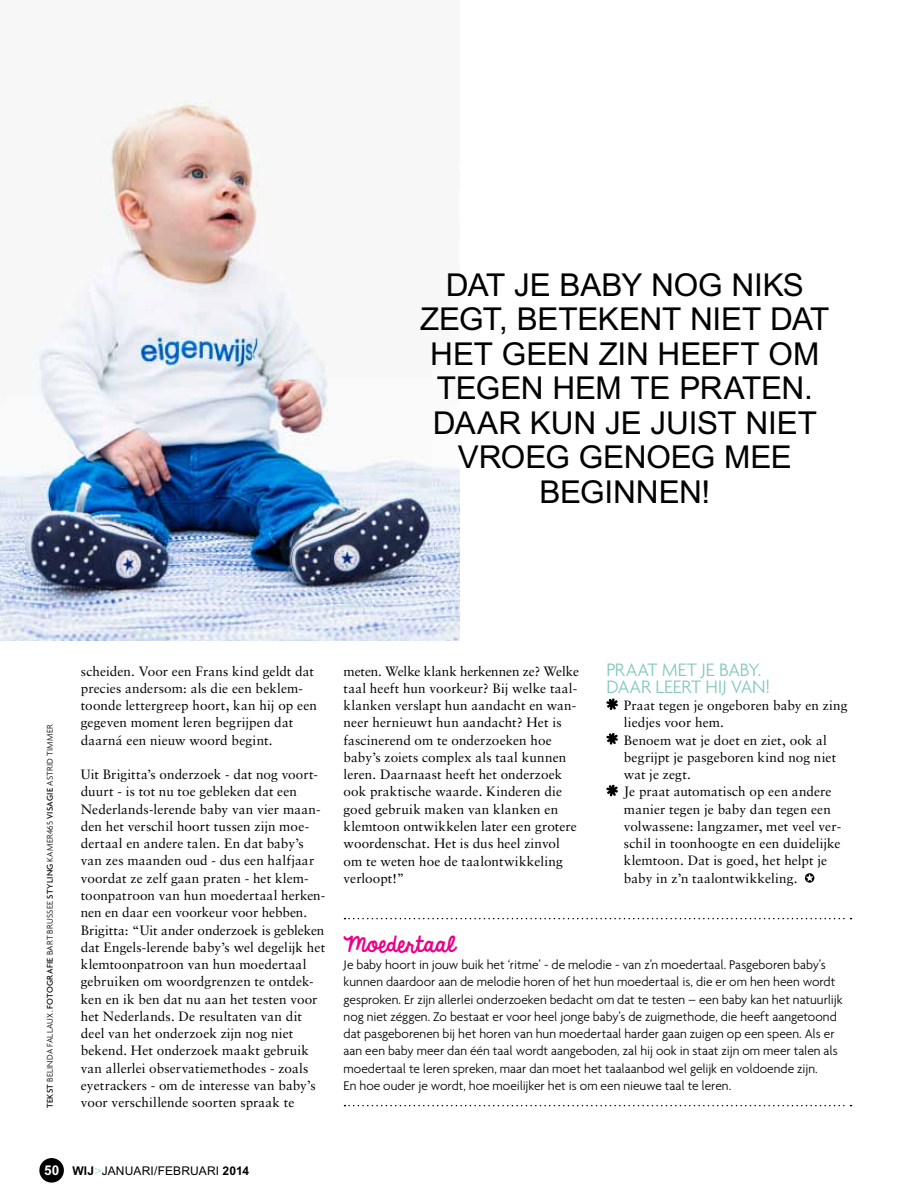
<style>
.page{position:relative;width:915px;height:1200px;background:#fff}
.page>*{position:absolute;margin:0;border:0;box-sizing:border-box;transform-origin:0 0}
.t1{font:31.5px/34.5px "Arial MT Std";letter-spacing:-.005em;color:#000;text-align:center}
.t2{font:300 19.5px/17.2px "Agenda";letter-spacing:-.015em;color:#84c9ba}
.t3{font:19.5px "WE Always A Good Timep";letter-spacing:.025em;color:#eb0087}
.t4{font:13.5px/17.2px "Sabon LT Std";letter-spacing:.005em;color:#000}
.t5{font:300 13.5px/17.2px "Agenda";letter-spacing:-.01em;color:#000}
.t6{font:12px "Arial MT Std";letter-spacing:.015em;color:#000}
.t7{font:300 9px "Agenda";letter-spacing:.02em;color:#000}
.s1{font-weight:500}
.s2{font-weight:700;font-size:13.5px;color:#fff}
.s3{font-weight:700}
.s4{font-weight:300;color:#84c9ba}
</style>
<div class="page">
<svg style="left:39px;top:1158px;width:25px;height:24px"></svg>
<svg style="left:606px;top:698px;width:12px;height:12px"></svg>
<svg style="left:606px;top:733px;width:12px;height:12px"></svg>
<svg style="left:606px;top:784px;width:12px;height:12px"></svg>
<svg style="left:805px;top:873px;width:8px;height:8px"></svg>
<svg style="left:344px;top:1104px;width:507px;height:2px"></svg>
<svg style="left:344px;top:917px;width:507px;height:2px"></svg>
<img style="left:0;top:101px;width:459px;height:539px">
<h1 class="t1" style="left:420px;top:267px;width:410px">DAT JE BABY NOG NIKS<br>ZEGT, BETEKENT NIET DAT<br>HET GEEN ZIN HEEFT OM<br>TEGEN HEM TE PRATEN.<br>DAAR KUN JE JUIST NIET<br>VROEG GENOEG MEE<br>BEGINNEN!</h1>
<p class="t7" style="left:45px;top:1107px;width:385px;rotate:-90deg"><span class="s1">Tekst</span> Belinda Fallaux. <span class="s1">fotografie</span> bart brussee <span class="s1">styling</span> kamer465 <span class="s1">visagie</span> astrid timmer</p>
<p class="t4" style="left:81px;top:662px;width:237px">scheiden. Voor een Frans kind geldt dat precies andersom: als die een beklem&shy;toonde lettergreep hoort, kan hij op een gegeven moment leren begrijpen dat daarná een nieuw woord begint.</p>
<p class="t4" style="left:81px;top:765px;width:246px">Uit Brigitta’s onderzoek - dat nog voort&shy;duurt - is tot nu toe gebleken dat een Nederlands-lerende baby van vier maan&shy;den het verschil hoort tussen zijn moe&shy;dertaal en andere talen. En dat baby’s van zes maanden oud - dus een halfjaar voordat ze zelf gaan praten - het klem&shy;toonpatroon van hun moedertaal herken&shy;nen en daar een voorkeur voor hebben.<br>Brigitta: “Uit ander onderzoek is gebleken dat Engels-lerende baby’s wel degelijk het klemtoonpatroon van hun moedertaal gebruiken om woordgrenzen te ontdek&shy;ken en ik ben dat nu aan het testen voor het Nederlands. De resultaten van dit deel van het onderzoek zijn nog niet bekend. Het onderzoek maakt gebruik van allerlei observatiemethodes - zoals eyetrackers - om de interesse van baby’s voor verschillende soorten spraak te</p>
<p class="t4" style="left:343px;top:662px;width:237px">meten. Welke klank herkennen ze? Welke taal heeft hun voorkeur? Bij welke taal&shy;klanken verslapt hun aandacht en wan&shy;neer hernieuwt hun aandacht? Het is fascinerend om te onderzoeken hoe baby’s zoiets complex als taal kunnen leren. Daarnaast heeft het onderzoek ook praktische waarde. Kinderen die goed gebruik maken van klanken en klemtoon ontwikkelen later een grotere woordenschat. Het is dus heel zinvol om te weten hoe de taalontwikkeling verloopt!”</p>
<h2 class="t2" style="left:606px;top:660px;width:165px">Praat met je baby.<br>Daar leert hij van!</h2>
<p class="t4" style="left:623px;top:696px;width:225px">Praat tegen je ongeboren baby en zing liedjes voor hem.<br>Benoem wat je doet en ziet, ook al begrijpt je pasgeboren kind nog niet wat je zegt.<br>Je praat automatisch op een andere manier tegen je baby dan tegen een volwassene: langzamer, met veel ver&shy;schil in toonhoogte en een duidelijke klemtoon. Dat is goed, het helpt je baby in z’n taalontwikkeling.</p>
<h2 class="t3" style="left:343px;top:927px;width:113px">Moedertaal</h2>
<p class="t5" style="left:343px;top:955px;width:500px">Je baby hoort in jouw buik het ‘ritme’ - de melodie - van z’n moedertaal. Pasgeboren baby’s kunnen daardoor aan de melodie horen of het hun moedertaal is, die er om hen heen wordt gesproken. Er zijn allerlei onderzoeken bedacht om dat te testen – een baby kan het natuurlijk nog niet zéggen. Zo bestaat er voor heel jonge baby’s de zuigmethode, die heeft aangetoond dat pasgeborenen bij het horen van hun moedertaal harder gaan zuigen op een speen. Als er aan een baby meer dan één taal wordt aangeboden, zal hij ook in staat zijn om meer talen als moedertaal te leren spreken, maar dan moet het taalaanbod wel gelijk en voldoende zijn.<br>En hoe ouder je wordt, hoe moeilijker het is om een nieuwe taal te leren.</p>
<p class="t6" style="left:44px;top:1163px;width:206px"><span class="s2">50</span> <span class="s3">WIJ</span><span class="s4">&gt;</span>JANUARI/FEBRUARI <span class="s3">2014</span></p>
</div>
